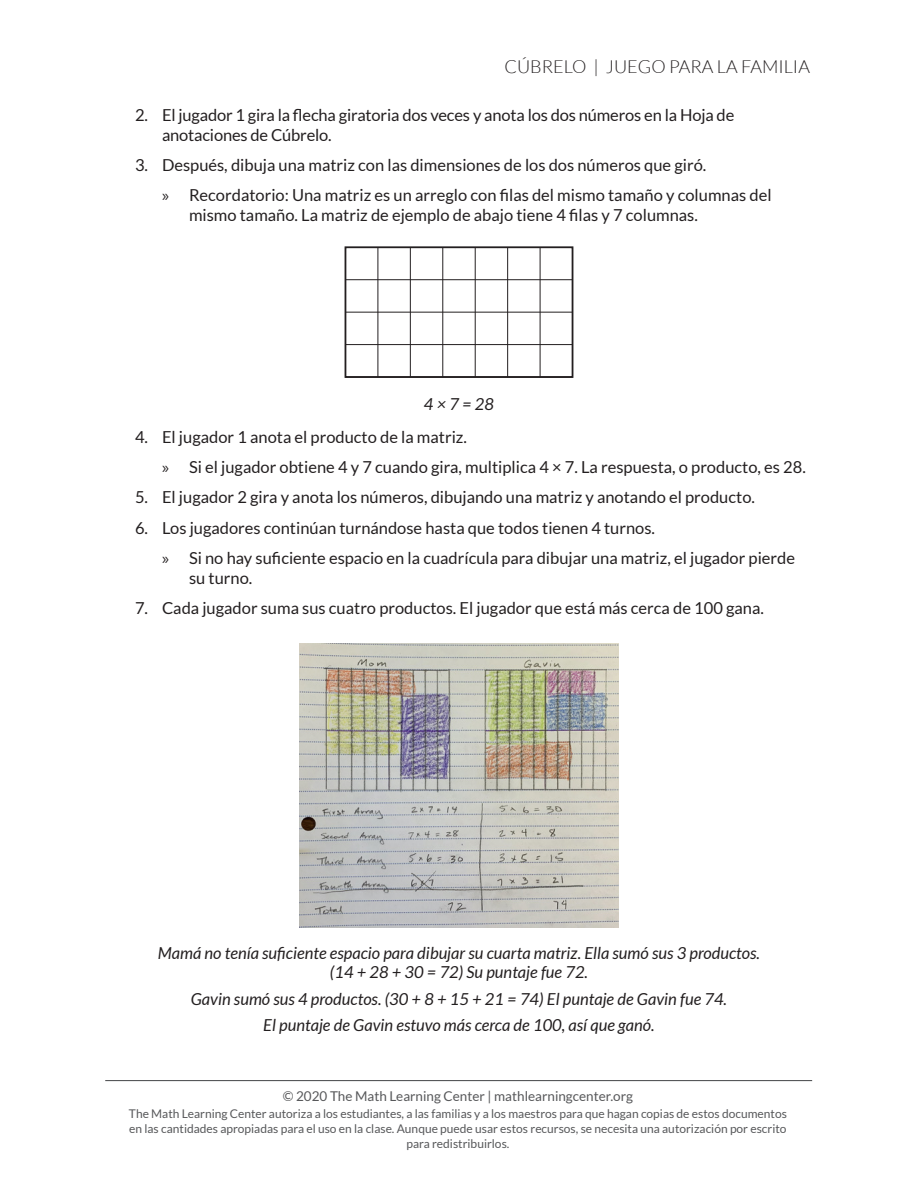
<style>
.page{position:relative;width:918px;height:1188px;background:#fff}
.page>*{position:absolute;margin:0;border:0;box-sizing:border-box;transform-origin:0 0}
.t1{font:300 18px "Lato";color:#231f20}
.t2{font:16.5px/19.5px "Lato";color:#231f20}
.t3{font:italic 16.5px/19.5px "Lato";color:#231f20;text-align:center}
.t4{font:13.5px "Lato";color:#57585a}
.t5{font:12px/15px "Lato";color:#57585a;text-align:center}
.s1{font-family:"Myriad Pro"}
</style>
<div class="page">
<hr style="left:105px;top:1080px;width:707px;height:1px;background:#57585a">
<div style="left:345px;top:246px;width:228px;height:132px;border:2px solid #231f20"></div>
<hr style="left:410px;top:247px;width:1px;height:130px;background:#231f20">
<hr style="left:378px;top:247px;width:1px;height:130px;background:#231f20">
<hr style="left:443px;top:247px;width:1px;height:130px;background:#231f20">
<hr style="left:475px;top:247px;width:1px;height:130px;background:#231f20">
<hr style="left:345px;top:279px;width:228px;height:1px;background:#231f20">
<hr style="left:345px;top:377px;width:228px;height:1px;background:#231f20">
<hr style="left:345px;top:344px;width:228px;height:1px;background:#231f20">
<hr style="left:345px;top:312px;width:228px;height:1px;background:#231f20">
<hr style="left:507px;top:247px;width:1px;height:130px;background:#231f20">
<hr style="left:540px;top:247px;width:1px;height:130px;background:#231f20">
<hr style="left:572px;top:247px;width:1px;height:130px;background:#231f20">
<hr style="left:345px;top:247px;width:1px;height:130px;background:#231f20">
<img style="left:300px;top:644px;width:318px;height:283px">
<p class="t1" style="left:504px;top:57px;width:307px">CÚBRELO | JUEGO PARA LA FAMILIA</p>
<p class="t2" style="left:162px;top:105px;width:574px;text-indent:-27px">2. El jugador 1 gira la flecha giratoria dos veces y anota los dos números en la Hoja de anotaciones de Cúbrelo.</p>
<p class="t2" style="left:135px;top:155px;width:573px">3. Después, dibuja una matriz con las dimensiones de los dos números que giró.</p>
<p class="t2" style="left:189px;top:186px;width:584px;text-indent:-27px"><span class="s1">»</span> Recordatorio: Una matriz es un arreglo con filas del mismo tamaño y columnas del mismo tamaño. La matriz de ejemplo de abajo tiene 4 filas y 7 columnas.</p>
<p class="t3" style="left:424px;top:395px;width:72px">4 × 7 = 28</p>
<p class="t2" style="left:135px;top:427px;width:334px">4. El jugador 1 anota el producto de la matriz.</p>
<p class="t2" style="left:162px;top:457px;width:645px"><span class="s1">»</span> Si el jugador obtiene 4 y 7 cuando gira, multiplica 4 × 7. La respuesta, o producto, es 28.</p>
<p class="t2" style="left:135px;top:488px;width:622px">5. El jugador 2 gira y anota los números, dibujando una matriz y anotando el producto.</p>
<p class="t2" style="left:135px;top:518px;width:522px">6. Los jugadores continúan turnándose hasta que todos tienen 4 turnos.</p>
<p class="t2" style="left:189px;top:548px;width:608px;text-indent:-27px"><span class="s1">»</span> Si no hay suficiente espacio en la cuadrícula para dibujar una matriz, el jugador pierde su turno.</p>
<p class="t2" style="left:135px;top:598px;width:630px">7. Cada jugador suma sus cuatro productos. El jugador que está más cerca de 100 gana.</p>
<p class="t3" style="left:158px;top:944px;width:604px">Mamá no tenía suficiente espacio para dibujar su cuarta matriz. Ella sumó sus 3 productos. (14 + 28 + 30 = 72) Su puntaje fue 72.</p>
<p class="t3" style="left:191px;top:989px;width:538px">Gavin sumó sus 4 productos. (30 + 8 + 15 + 21 = 74) El puntaje de Gavin fue 74.</p>
<p class="t3" style="left:263px;top:1016px;width:393px">El puntaje de Gavin estuvo más cerca de 100, así que ganó.</p>
<p class="t4" style="left:283px;top:1088px;width:352px">© 2020 The Math Learning Center | mathlearningcenter.org</p>
<p class="t5" style="left:129px;top:1106px;width:659px">The Math Learning Center autoriza a los estudiantes, a las familias y a los maestros para que hagan copias de estos documentos en las cantidades apropiadas para el uso en la clase. Aunque puede usar estos recursos, se necesita una autorización por escrito para redistribuirlos.</p>
</div>
